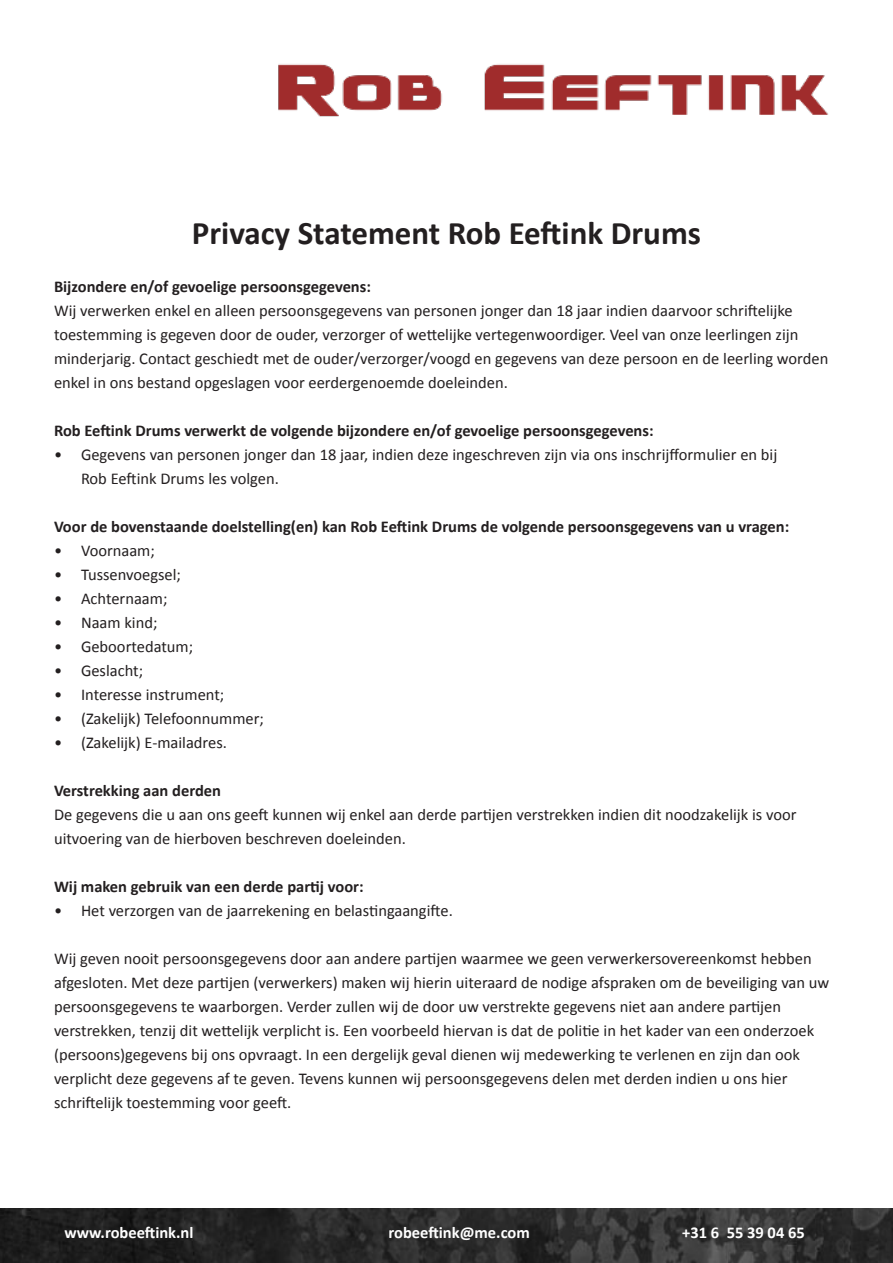
<style>
.page{position:relative;width:893px;height:1263px;background:#fff}
.page>*{position:absolute;margin:0;border:0;box-sizing:border-box;transform-origin:0 0}
.t1{font:700 33px "Calibri";color:#231f20}
.t2{font:16.5px/24px "Calibri";color:#231f20}
.t3{font:700 16.5px "Calibri";color:#231f20}
.t4{font:700 16.5px "Calibri";color:#fff}
</style>
<div class="page">
<img style="left:0;top:1208px;width:893px;height:55px">
<img style="left:278px;top:64px;width:551px;height:53px">
<p class="t1" style="left:192px;top:210px;width:511px">Privacy Statement Rob Eeftink Drums</p>
<p class="t3" style="left:54px;top:275px;width:318px">Bijzondere en/of gevoelige persoonsgegevens:</p>
<p class="t2" style="left:54px;top:298px;width:740px">Wij verwerken enkel en alleen persoonsgegevens van personen jonger dan 18 jaar indien daarvoor schriftelijke</p>
<p class="t2" style="left:54px;top:322px;width:746px">toestemming is gegeven door de ouder, verzorger of wettelijke vertegenwoordiger. Veel van onze leerlingen zijn</p>
<p class="t2" style="left:54px;top:346px;width:776px">minderjarig. Contact geschiedt met de ouder/verzorger/voogd en gegevens van deze persoon en de leerling worden</p>
<p class="t2" style="left:54px;top:370px;width:455px">enkel in ons bestand opgeslagen voor eerdergenoemde doeleinden.</p>
<p class="t3" style="left:54px;top:419px;width:601px">Rob Eeftink Drums verwerkt de volgende bijzondere en/of gevoelige persoonsgegevens:</p>
<p class="t2" style="left:81px;top:442px;width:698px;text-indent:-27px">• Gegevens van personen jonger dan 18 jaar, indien deze ingeschreven zijn via ons inschrijfformulier en bij<br>Rob Eeftink Drums les volgen.</p>
<p class="t3" style="left:54px;top:515px;width:737px">Voor de bovenstaande doelstelling(en) kan Rob Eeftink Drums de volgende persoonsgegevens van u vragen:</p>
<p class="t2" style="left:54px;top:538px;width:102px">• Voornaam;</p>
<p class="t2" style="left:54px;top:562px;width:129px">• Tussenvoegsel;</p>
<p class="t2" style="left:54px;top:586px;width:115px">• Achternaam;</p>
<p class="t2" style="left:54px;top:610px;width:105px">• Naam kind;</p>
<p class="t2" style="left:54px;top:634px;width:141px">• Geboortedatum;</p>
<p class="t2" style="left:54px;top:658px;width:91px">• Geslacht;</p>
<p class="t2" style="left:54px;top:682px;width:172px">• Interesse instrument;</p>
<p class="t2" style="left:54px;top:706px;width:211px">• (Zakelijk) Telefoonnummer;</p>
<p class="t2" style="left:54px;top:730px;width:174px">• (Zakelijk) E-mailadres.</p>
<p class="t3" style="left:54px;top:779px;width:169px">Verstrekking aan derden</p>
<p class="t2" style="left:54px;top:802px;width:744px">De gegevens die u aan ons geeft kunnen wij enkel aan derde partijen verstrekken indien dit noodzakelijk is voor</p>
<p class="t2" style="left:54px;top:826px;width:353px">uitvoering van de hierboven beschreven doeleinden.</p>
<p class="t3" style="left:54px;top:875px;width:311px">Wij maken gebruik van een derde partij voor:</p>
<p class="t2" style="left:54px;top:898px;width:400px">• Het verzorgen van de jaarrekening en belastingaangifte.</p>
<p class="t2" style="left:54px;top:946px;width:759px">Wij geven nooit persoonsgegevens door aan andere partijen waarmee we geen verwerkersovereenkomst hebben</p>
<p class="t2" style="left:54px;top:970px;width:777px">afgesloten. Met deze partijen (verwerkers) maken wij hierin uiteraard de nodige afspraken om de beveiliging van uw</p>
<p class="t2" style="left:54px;top:994px;width:729px">persoonsgegevens te waarborgen. Verder zullen wij de door uw verstrekte gegevens niet aan andere partijen</p>
<p class="t2" style="left:54px;top:1018px;width:762px">verstrekken, tenzij dit wettelijk verplicht is. Een voorbeeld hiervan is dat de politie in het kader van een onderzoek</p>
<p class="t2" style="left:54px;top:1042px;width:748px">(persoons)gegevens bij ons opvraagt. In een dergelijk geval dienen wij medewerking te verlenen en zijn dan ook verplicht deze gegevens af te geven. Tevens kunnen wij persoonsgegevens delen met derden indien u ons hier schriftelijk toestemming voor geeft.</p>
<p class="t4" style="left:64px;top:1221px;width:131px">www.robeeftink.nl</p>
<p class="t4" style="left:388px;top:1221px;width:143px">robeeftink@me.com</p>
<p class="t4" style="left:682px;top:1221px;width:124px">+31 6 55 39 04 65</p>
</div>
